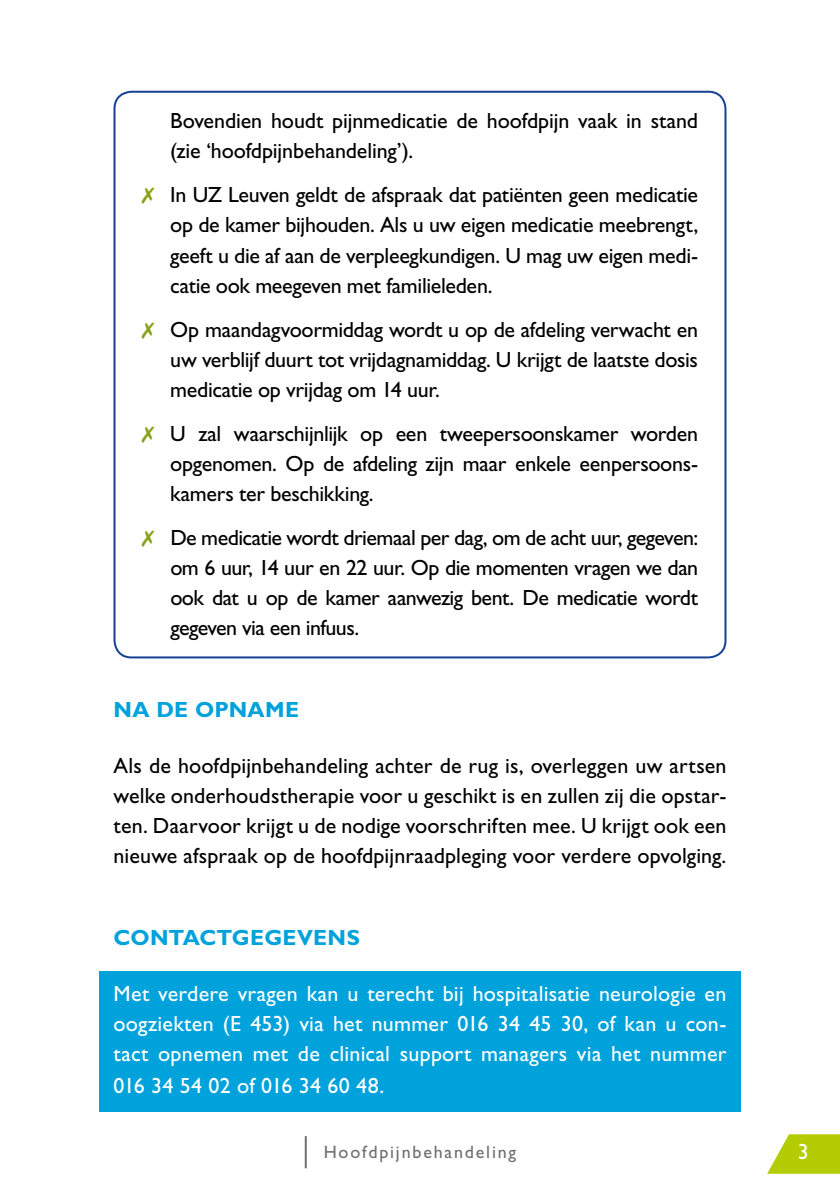
<style>
.page{position:relative;width:840px;height:1191px;background:#fff}
.page>*{position:absolute;margin:0;border:0;box-sizing:border-box;transform-origin:0 0}
.t1{font:22px/30px "Gill Sans Std";letter-spacing:-.01em;color:#000;text-align:justify}
.t2{font:22px/30px "Gill Sans Std";letter-spacing:.01em;color:#fff;text-align:justify}
.t3{font:700 22px "Gill Sans Std";letter-spacing:.01em;color:#00a2dc}
.t4{font:18px "Gill Sans Std";letter-spacing:.1em;color:#706f6f}
.s1{color:#86a315}
</style>
<div class="page">
<hr style="left:304px;top:1136px;width:2px;height:32px;background:#706f6f">
<svg style="left:767px;top:1134px;width:72px;height:39px"></svg>
<div style="left:99px;top:970px;width:641px;height:141px;background:#00a2dc"></div>
<p class="t1" style="left:170px;top:106px;width:529px">Bovendien houdt pijnmedicatie de hoofdpijn vaak in stand (zie ‘hoofdpijnbehandeling’).</p>
<p class="t1" style="left:170px;top:180px;width:529px;text-indent:-28px"><span class="s1">✗</span> In UZ Leuven geldt de afspraak dat patiënten geen medicatie op de kamer bijhouden. Als u uw eigen medicatie meebrengt, geeft u die af aan de verpleegkundigen. U mag uw eigen medi&shy;catie ook meegeven met familieleden.</p>
<p class="t1" style="left:170px;top:314px;width:529px;text-indent:-28px"><span class="s1">✗</span> Op maandagvoormiddag wordt u op de afdeling verwacht en uw verblijf duurt tot vrijdagnamiddag. U krijgt de laatste dosis medicatie op vrijdag om 14 uur.</p>
<p class="t1" style="left:170px;top:418px;width:529px;text-indent:-28px"><span class="s1">✗</span> U zal waarschijnlijk op een tweepersoonskamer worden opgenomen. Op de afdeling zijn maar enkele eenpersoons&shy;kamers ter beschikking.</p>
<p class="t1" style="left:170px;top:522px;width:529px;text-indent:-28px"><span class="s1">✗</span> De medicatie wordt driemaal per dag, om de acht uur, gegeven: om 6 uur, 14 uur en 22 uur. Op die momenten vragen we dan ook dat u op de kamer aanwezig bent. De medicatie wordt gegeven via een infuus.</p>
<p class="t3" style="left:113px;top:696px;width:187px">NA DE OPNAME</p>
<p class="t1" style="left:113px;top:750px;width:614px">Als de hoofdpijnbehandeling achter de rug is, overleggen uw artsen welke onderhoudstherapie voor u geschikt is en zullen zij die opstar&shy;ten. Daarvoor krijgt u de nodige voorschriften mee. U krijgt ook een nieuwe afspraak op de hoofdpijnraadpleging voor verdere opvolging.</p>
<p class="t3" style="left:113px;top:924px;width:248px">CONTACTGEGEVENS</p>
<p class="t2" style="left:113px;top:978px;width:614px">Met verdere vragen kan u terecht bij hospitalisatie neurologie en oogziekten (E 453) via het nummer 016 34 45 30, of kan u con&shy;tact opnemen met de clinical support managers via het nummer</p>
<p class="t2" style="left:113px;top:1070px;width:272px">016 34 54 02 of 016 34 60 48.</p>
<p class="t4" style="left:323px;top:1141px;width:194px">Hoofdpijnbehandeling</p>
<p class="t2" style="left:797px;top:1136px;width:12px">3</p>
</div>
